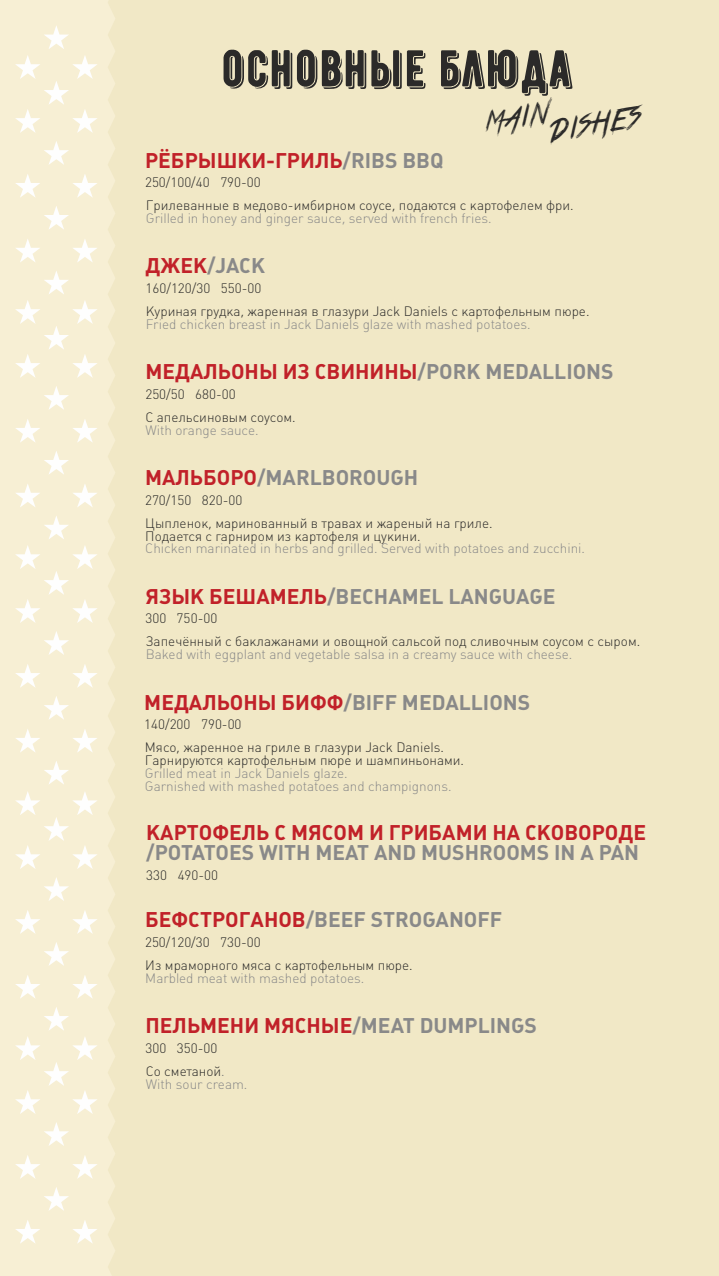
<style>
.page{position:relative;width:719px;height:1276px;background:#f7efd4}
.page>*{position:absolute;margin:0;border:0;box-sizing:border-box;transform-origin:0 0}
.t1{font:51.6px "BERNIER Shade";color:#2b2a29}
.t2{font:30px "True Lies RUSBYLYAJKA";color:#2b2a29}
.t3{font:21px "Plumb Bold C";color:#898989}
.t4{font:21px "Plumb Bold C";color:#c12129}
.t5{font:13.5px/23.2px "Plumb Light C";color:#2b2a29}
.t6{font:13.5px/12.9px "Plumb Light C";color:#898989}
.s1{color:#898989}
.s2{color:#c12129}
.s3{color:#727271}
</style>
<div class="page">
<svg style="left:15px;top:26px;width:82px;height:1217px"></svg>
<div style="left:108px;top:0;width:611px;height:1276px;background:#f1e8c6"></div>
<h1 class="t1" style="left:221px;top:38px;width:353px">основные блюда</h1>
<h2 class="t2" style="left:483px;top:111px;width:66px;rotate:-9deg">main</h2>
<h2 class="t2" style="left:547px;top:120px;width:94px;rotate:-9deg">dishes</h2>
<h3 class="t4" style="left:145px;top:151px;width:300px">РЁБРЫШКИ-ГРИЛЬ<span class="s1">/RIBS BBQ</span></h3>
<p class="t5" style="left:145px;top:172px;width:430px">250/100/40 790-00<br>Грилеванные в медово-имбирном соусе, подаются с картофелем фри.</p>
<p class="t6" style="left:146px;top:213px;width:347px">Grilled in honey and ginger sauce, served with french fries.</p>
<h3 class="t3" style="left:146px;top:257px;width:121px"><span class="s2">ДЖЕК</span>/JACK</h3>
<p class="t5" style="left:146px;top:278px;width:445px">160/120/30 550-00<br>Куриная грудка, жаренная в глазури Jack Daniels c картофельным пюре.</p>
<p class="t6" style="left:146px;top:319px;width:386px">Fried chicken breast in Jack Daniels glaze with mashed potatoes.</p>
<h3 class="t4" style="left:145px;top:362px;width:469px">МЕДАЛЬОНЫ ИЗ СВИНИНЫ<span class="s1">/PORK MEDALLIONS</span></h3>
<p class="t5" style="left:145px;top:383px;width:152px">250/50 680-00<br>C апельсиновым соусом.</p>
<p class="t6" style="left:145px;top:425px;width:115px">With orange sauce.</p>
<h3 class="t3" style="left:145px;top:468px;width:275px"><span class="s2">МАЛЬБОРО</span>/MARLBOROUGH</h3>
<p class="t5" style="left:145px;top:489px;width:349px">270/150 820-00<br>Цыпленок, маринованный в травах и жареный на гриле.</p>
<p class="t5" style="left:145px;top:525px;width:277px">Подается с гарниром из картофеля и цукини.</p>
<p class="t6" style="left:145px;top:543px;width:441px">Chicken marinated in herbs and grilled. Served with potatoes and zucchini.</p>
<h3 class="t3" style="left:145px;top:587px;width:411px"><span class="s2">ЯЗЫК БЕШАМЕЛЬ</span>/BECHAMEL LANGUAGE</h3>
<p class="t5" style="left:145px;top:608px;width:496px">300 750-00<br>Запечённый с баклажанами и овощной сальсой под сливочным соусом с сыром.</p>
<p class="t6" style="left:146px;top:649px;width:428px">Baked with eggplant and vegetable salsa in a creamy sauce with cheese.</p>
<h3 class="t3" style="left:144px;top:693px;width:387px"><span class="s2">МЕДАЛЬОНЫ БИФФ</span>/BIFF MEDALLIONS</h3>
<p class="t5" style="left:144px;top:714px;width:301px">140/200 790-00<br>Мясо, жаренное на гриле в глазури Jack Daniels.</p>
<p class="t5" style="left:145px;top:750px;width:320px">Гарнируются картофельным пюре и шампиньонами.</p>
<p class="t6" style="left:145px;top:768px;width:308px">Grilled meat in Jack Daniels glaze.<br>Garnished with mashed potatoes and champignons.</p>
<h3 class="t4" style="left:146px;top:822px;width:501px">КАРТОФЕЛЬ С МЯСОМ И ГРИБАМИ НА СКОВОРОДЕ</h3>
<h3 class="t3" style="left:146px;top:843px;width:494px">/POTATOES WITH MEAT AND MUSHROOMS IN A PAN</h3>
<p class="t5" style="left:146px;top:865px;width:73px">330 490-00</p>
<h3 class="t3" style="left:145px;top:910px;width:358px"><span class="s2">БЕФСТРОГАНОВ</span>/BEEF STROGANOFF</h3>
<p class="t5" style="left:145px;top:931px;width:269px">250/120/30 730-00<br>Из мраморного мяса с картофельным пюре.</p>
<p class="t6" style="left:145px;top:973px;width:221px">Marbled meat with mashed potatoes.</p>
<h3 class="t4" style="left:145px;top:1016px;width:393px">ПЕЛЬМЕНИ МЯСНЫЕ<span class="s1">/MEAT DUMPLINGS</span></h3>
<p class="t5" style="left:145px;top:1037px;width:81px">300 350-00<br>Cо сметаной <span class="s3">.</span></p>
<p class="t6" style="left:146px;top:1079px;width:103px">With sour cream.</p>
</div>
